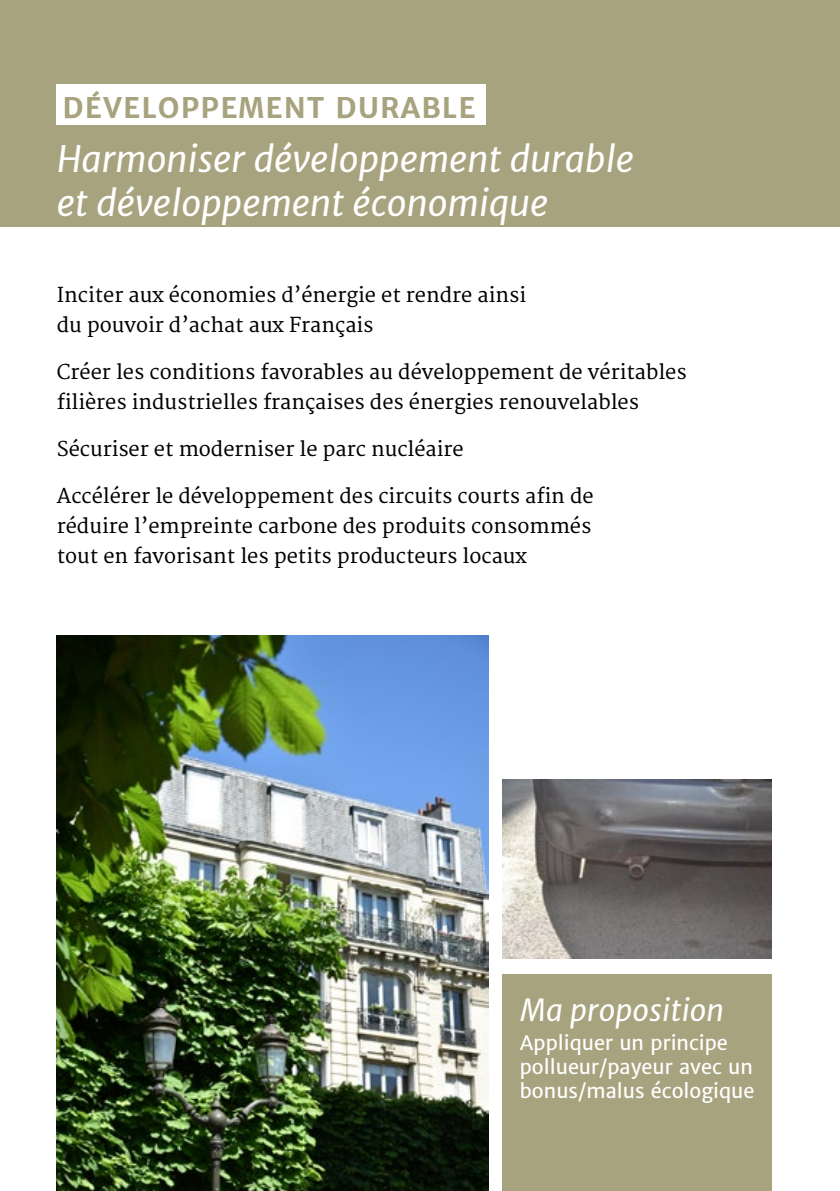
<style>
.page{position:relative;width:840px;height:1191px;background:#fff}
.page>*{position:absolute;margin:0;border:0;box-sizing:border-box;transform-origin:0 0}
.t1{font:italic 36px/43.2px "Merriweather Sans";color:#fff}
.t2{font:italic 30px "Merriweather Sans";color:#fff}
.t3{font:700 28px "Merriweather Sans";letter-spacing:.04em;color:#a7a37e}
.t4{font:20px/30px "Merriweather";color:#000}
.t5{font:20px/24px "Merriweather Sans";color:#fff}
</style>
<div class="page">
<div style="left:0;top:0;width:839px;height:227px;background:#a7a37e"></div>
<div style="left:502px;top:974px;width:269px;height:217px;background:#a7a37e"></div>
<img style="left:502px;top:780px;width:269px;height:178px">
<img style="left:57px;top:635px;width:431px;height:556px">
<div style="left:57px;top:84px;width:428px;height:41px;background:#fff"></div>
<h3 class="t3" style="left:62px;top:90px;width:414px">DÉVELOPPEMENT DURABLE</h3>
<h1 class="t1" style="left:57px;top:138px;width:578px">Harmoniser développement durable et développement économique</h1>
<p class="t4" style="left:57px;top:281px;width:470px">Inciter aux économies d’énergie et rendre ainsi du pouvoir d’achat aux Français</p>
<p class="t4" style="left:57px;top:358px;width:631px">Créer les conditions favorables au développement de véritables filières industrielles françaises des énergies renouvelables</p>
<p class="t4" style="left:57px;top:435px;width:408px">Sécuriser et moderniser le parc nucléaire</p>
<p class="t4" style="left:57px;top:482px;width:538px;text-align:justify">Accélérer le développement des circuits courts afin de réduire l’empreinte carbone des produits consommés tout en favorisant les petits producteurs locaux</p>
<h2 class="t2" style="left:519px;top:991px;width:205px">Ma proposition</h2>
<p class="t5" style="left:519px;top:1031px;width:236px">Appliquer un principe pollueur/payeur avec un bonus/malus écologique</p>
</div>
